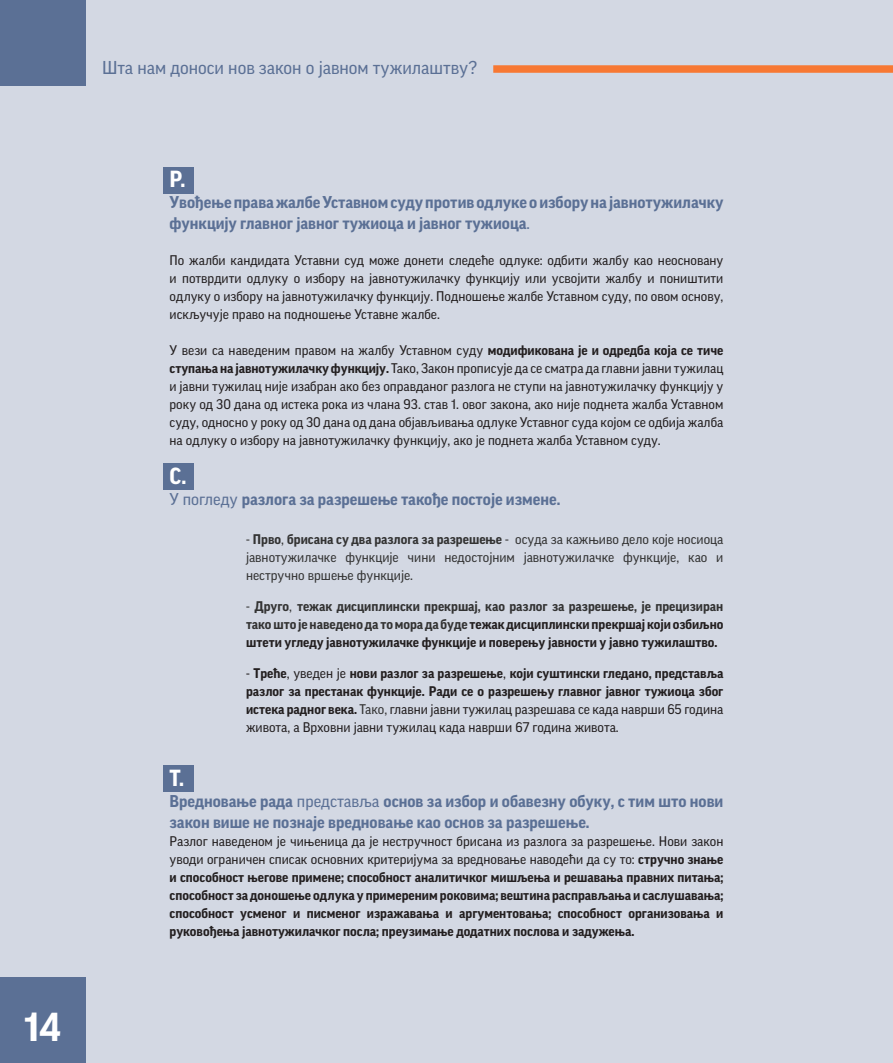
<style>
.page{position:relative;width:893px;height:1063px;background:#d3d8e3}
.page>*{position:absolute;margin:0;border:0;box-sizing:border-box;transform-origin:0 0}
.t1{font:700 39px "Good Pro";color:#fff}
.List_Paragraph{font:700 22.5px "Good Pro";color:#fff}
.t2{font:18px "Good Pro News";color:#5b7095}
.t3{font:700 16.5px/21px "Good Pro";color:#5b7095}
.t4{font:700 13.5px/18px "Good Pro";color:#231f20;text-align:justify}
.t5{font:13.5px/18px "Good Pro News";color:#231f20;text-align:justify}
.t6{font:13.5px/18px "Good Pro News";color:#333;text-align:justify}
.s1{font-family:"Good Pro News";font-weight:400}
.s2{font-family:"Good Pro";font-weight:700}
.s3{font-family:"Good Pro News";font-weight:400;color:#333}
.s4{color:#333}
</style>
<div class="page">
<div style="left:0;top:978px;width:85px;height:85px;background:#5b7095"></div>
<div style="left:0;top:0;width:85px;height:85px;background:#5b7095"></div>
<div style="left:163px;top:167px;width:31px;height:27px;background:#5b7095"></div>
<div style="left:163px;top:463px;width:31px;height:27px;background:#5b7095"></div>
<div style="left:163px;top:766px;width:31px;height:26px;background:#5b7095"></div>
<div style="left:493px;top:65px;width:400px;height:8px;background:#f77833"></div>
<p class="t1" style="left:24px;top:1005px;width:38px">14</p>
<p class="t2" style="left:102px;top:57px;width:377px">Шта нам доноси нов закон о јавном тужилаштву?</p>
<p class="List_Paragraph" style="left:170px;top:166px;width:17px">Р.</p>
<p class="t3" style="left:170px;top:192px;width:555px">Увођење права жалбе Уставном суду против одлуке о избору на јавнотужилачку функцију главног јавног тужиоца и јавног тужиоца<span class="s1">.</span></p>
<p class="t5" style="left:170px;top:251px;width:555px">По жалби кандидата Уставни суд може донети следеће одлуке: одбити жалбу као неосновану и потврдити одлуку о избору на јавнотужилачку функцију или усвојити жалбу и поништити одлуку о избору на јавнотужилачку функцију. Подношење жалбе Уставном суду, по овом основу, искључује право на подношење Уставне жалбе.</p>
<p class="t5" style="left:170px;top:341px;width:555px">У вези са наведеним правом на жалбу Уставном суду <span class="s2">модификована је и одредба која се тиче ступања на јавнотужилачку функцију.</span> Тако, Закон прописује да се сматра да главни јавни тужилац и јавни тужилац није изабран ако без оправданог разлога не ступи на јавнотужилачку функцију у року од 30 дана од истека рока из члана 93. став 1. овог закона, ако није поднета жалба Уставном суду, односно у року од 30 дана од дана објављивања одлуке Уставног суда којом се одбија жалба на одлуку о избору на јавнотужилачку функцију, ако је поднета жалба Уставном суду.</p>
<p class="List_Paragraph" style="left:170px;top:463px;width:18px">С.</p>
<p class="t3" style="left:170px;top:489px;width:392px"><span class="s1">У погледу</span> разлога за разрешење такође постоје измене.</p>
<p class="t6" style="left:246px;top:530px;width:479px">- <span class="s2">Прво</span>, <span class="s2">брисана су два разлога за разрешење</span> - осуда за кажњиво дело које носиоца јавнотужилачке функције чини недостојним јавнотужилачке функције, као и нестручно вршење функције.</p>
<p class="t4" style="left:246px;top:597px;width:479px"><span class="s3">-</span> <span class="s4">Друго</span><span class="s3">,</span> <span class="s4">тежак дисциплински прекршај, као разлог за разрешење, је прецизиран тако што је наведено да то мора да буде</span> тежак дисциплински прекршај који озбиљно штети угледу јавнотужилачке функције и поверењу јавности у јавно тужилаштво.</p>
<p class="t4" style="left:246px;top:664px;width:479px"><span class="s1">-</span> Треће<span class="s1">, уведен је</span> нови разлог за разрешење<span class="s1">,</span> који суштински гледано, представља разлог за престанак функције. Ради се о разрешењу главног јавног тужиоца због истека радног века. <span class="s3">Тако,</span> <span class="s1">главни јавни тужилац разрешава се када наврши 65 година живота, а Врховни јавни тужилац када наврши 67 година живота.</span></p>
<p class="List_Paragraph" style="left:170px;top:766px;width:16px">Т.</p>
<p class="t3" style="left:170px;top:791px;width:555px">Вредновање рада <span class="s1">представља</span> основ за избор и обавезну обуку, с тим што нови закон више не познаје вредновање као основ за разрешење.</p>
<p class="t4" style="left:170px;top:832px;width:555px"><span class="s1">Разлог наведеном је чињеница да је нестручност брисана из разлога за разрешење. Нови закон уводи ограничен списак основних критеријума за вредновање наводећи да су то:</span> стручно знање и способност његове примене; способност аналитичког мишљења и решавања правних питања; способност за доношење одлука у примереним роковима; вештина расправљања и саслушавања; способност усменог и писменог изражавања и аргументовања; способност организовања и руковођења јавнотужилачког посла; преузимање додатних послова и задужења.</p>
</div>
